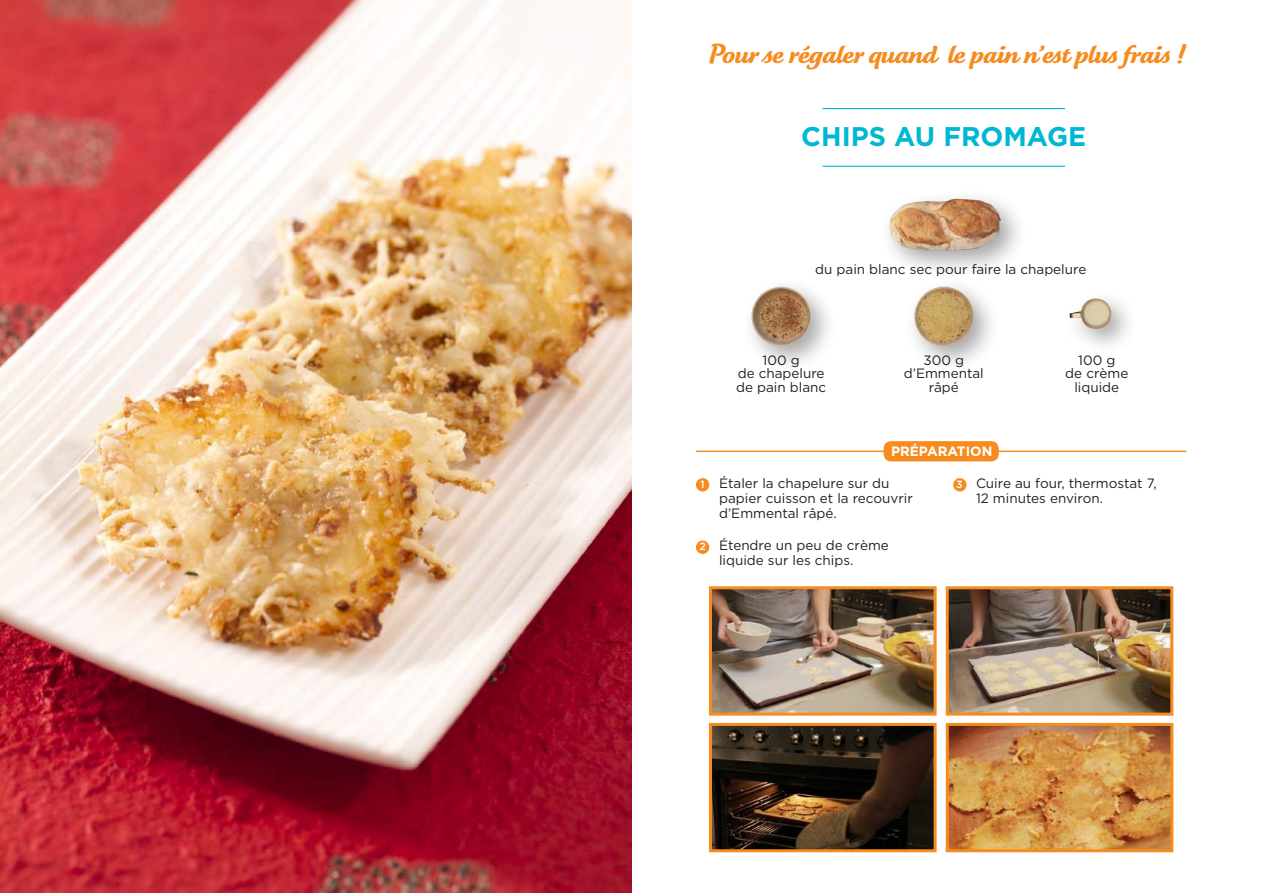
<style>
.page{position:relative;width:1263px;height:893px;background:#fff}
.page>*{position:absolute;margin:0;border:0;box-sizing:border-box;transform-origin:0 0}
.t1{font:700 27px "Bolognese";letter-spacing:-.01em;color:#f68c1f}
.t2{font:700 27px "Gotham";color:#00b7d4}
.t3{font:13.5px/13.5px "Gotham";color:#231f20}
.t4{font:700 13.5px "Gotham";color:#fff}
.s1{font-weight:500;font-size:10.5px;color:#fff}
</style>
<div class="page">
<div style="left:696px;top:478px;width:13px;height:13px;background:#f68c1f;border-radius:50%"></div>
<div style="left:696px;top:540px;width:13px;height:14px;background:#f68c1f;border-radius:50%"></div>
<div style="left:953px;top:478px;width:13px;height:13px;background:#f68c1f;border-radius:50%"></div>
<img style="left:713px;top:590px;width:219px;height:122px">
<div style="left:709px;top:586px;width:227px;height:130px;border:3px solid #f68c1f"></div>
<img style="left:950px;top:590px;width:219px;height:122px">
<div style="left:946px;top:586px;width:227px;height:130px;border:3px solid #f68c1f"></div>
<img style="left:713px;top:727px;width:219px;height:121px">
<div style="left:709px;top:723px;width:227px;height:129px;border:3px solid #f68c1f"></div>
<img style="left:950px;top:727px;width:219px;height:121px">
<div style="left:946px;top:723px;width:227px;height:129px;border:3px solid #f68c1f"></div>
<hr style="left:696px;top:451px;width:490px;height:1px;background:#f68c1f">
<div style="left:884px;top:441px;width:115px;height:20px;background:#f68c1f;border-radius:8px"></div>
<img style="left:0;top:0;width:631px;height:893px">
<hr style="left:822px;top:166px;width:243px;height:1px;background:#00b7d4">
<hr style="left:822px;top:108px;width:243px;height:1px;background:#00b7d4">
<div style="left:905px;top:277px;width:95px;height:96px;background:#231f20;opacity:.4"></div>
<img style="left:914px;top:287px;width:60px;height:59px;border-radius:30px">
<div style="left:742px;top:277px;width:95px;height:96px;background:#231f20;opacity:.4"></div>
<img style="left:751px;top:287px;width:60px;height:59px;border-radius:30px">
<div style="left:1061px;top:289px;width:77px;height:66px;background:#231f20;opacity:.4"></div>
<img style="left:1081px;top:298px;width:31px;height:31px">
<div style="left:880px;top:189px;width:147px;height:89px;background:#231f20;opacity:.4"></div>
<img style="left:889px;top:199px;width:112px;height:52px">
<h1 class="t1" style="left:709px;top:39px;width:479px">Pour se régaler quand le pain n’est plus frais !</h1>
<h1 class="t2" style="left:801px;top:121px;width:287px">CHIPS AU FROMAGE</h1>
<p class="t3" style="left:815px;top:263px;width:272px">du pain blanc sec pour faire la chapelure</p>
<p class="t3" style="left:736px;top:353px;width:92px;text-align:center">100 g<br>de chapelure de pain blanc</p>
<p class="t3" style="left:1065px;top:353px;width:65px;text-align:center">100 g<br>de crème liquide</p>
<p class="t3" style="left:904px;top:353px;width:82px;text-align:center">300 g d’Emmental râpé</p>
<p class="t4" style="left:891px;top:444px;width:103px">PRÉPARATION</p>
<p class="t3" style="left:719px;top:476px;width:195px;line-height:15px;text-indent:-19px"><span class="s1">1</span> Étaler la chapelure sur du papier cuisson et la recouvrir d’Emmental râpé.</p>
<p class="t3" style="left:719px;top:538px;width:171px;line-height:15px;text-indent:-20px"><span class="s1">2</span> Étendre un peu de crème liquide sur les chips.</p>
<p class="t3" style="left:976px;top:476px;width:182px;line-height:15px;text-indent:-20px"><span class="s1">3</span> Cuire au four, thermostat 7,<br>12 minutes environ.</p>
</div>
